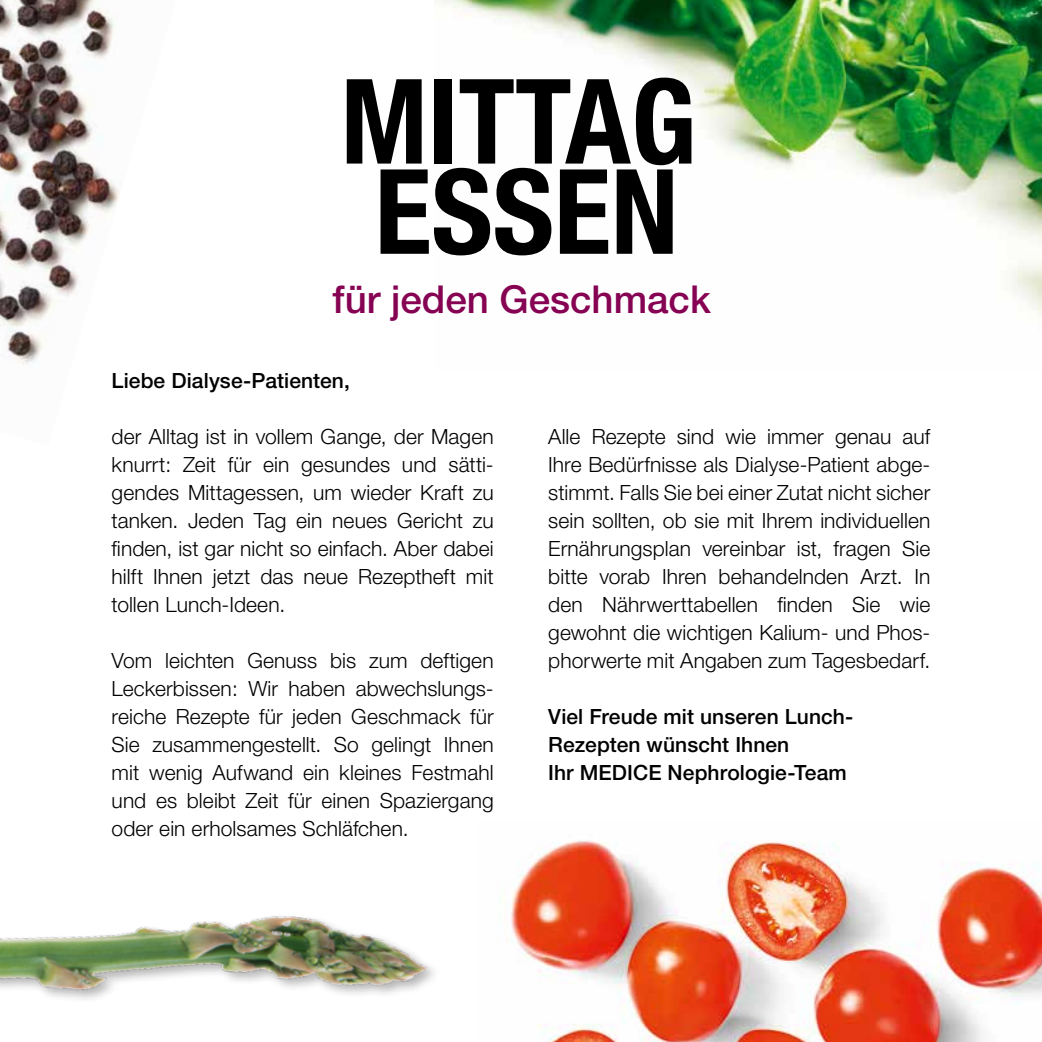
<style>
.page{position:relative;width:1042px;height:1042px;background:#fff}
.page>*{position:absolute;margin:0;border:0;box-sizing:border-box;transform-origin:0 0}
.t1{font:700 condensed 118.12px/90.1px "Helvetica Neue";color:#000}
.t2{font:500 38.5px "Helvetica Neue";color:#860253}
.t3{font:300 21px/28px "Helvetica Neue";letter-spacing:.005em;color:#000;text-align:justify}
.t4{font:500 21px/28px "Helvetica Neue";letter-spacing:.005em;color:#000}
</style>
<div class="page">
<img style="left:434px;top:0;width:608px;height:316px">
<img style="left:0;top:0;width:120px;height:364px">
<img style="left:511px;top:840px;width:531px;height:202px">
<img style="left:0;top:916px;width:434px;height:84px">
<h1 class="t1" style="left:340px;top:75px;width:357px">MITTAG<br>ESSEN</h1>
<h2 class="t2" style="left:333px;top:276px;width:379px">für jeden Geschmack</h2>
<p class="t4" style="left:112px;top:366px;width:240px">Liebe Dialyse-Patienten,</p>
<p class="t3" style="left:112px;top:422px;width:383px">der Alltag ist in vollem Gange, der Magen knurrt: Zeit für ein gesundes und sätti&shy;gendes Mittagessen, um wieder Kraft zu tanken. Jeden Tag ein neues Gericht zu finden, ist gar nicht so einfach. Aber dabei hilft Ihnen jetzt das neue Rezeptheft mit tollen Lunch-Ideen.</p>
<p class="t3" style="left:112px;top:646px;width:383px">Vom leichten Genuss bis zum deftigen Leckerbissen: Wir haben abwechslungs&shy;reiche Rezepte für jeden Geschmack für Sie zusammengestellt. So gelingt Ihnen mit wenig Aufwand ein kleines Festmahl und es bleibt Zeit für einen Spaziergang oder ein erholsames Schläfchen.</p>
<p class="t3" style="left:548px;top:422px;width:384px">Alle Rezepte sind wie immer genau auf Ihre Bedürfnisse als Dialyse-Patient abge&shy;stimmt. Falls Sie bei einer Zutat nicht sicher sein sollten, ob sie mit Ihrem individuellen Ernährungsplan vereinbar ist, fragen Sie bitte vorab Ihren behandelnden Arzt. In den Nährwerttabellen finden Sie wie gewohnt die wichtigen Kalium- und Phos&shy;phorwerte mit Angaben zum Tagesbedarf.</p>
<p class="t4" style="left:548px;top:702px;width:307px">Viel Freude mit unseren Lunch-<br>Rezepten wünscht Ihnen<br>Ihr MEDICE Nephrologie-Team</p>
</div>
